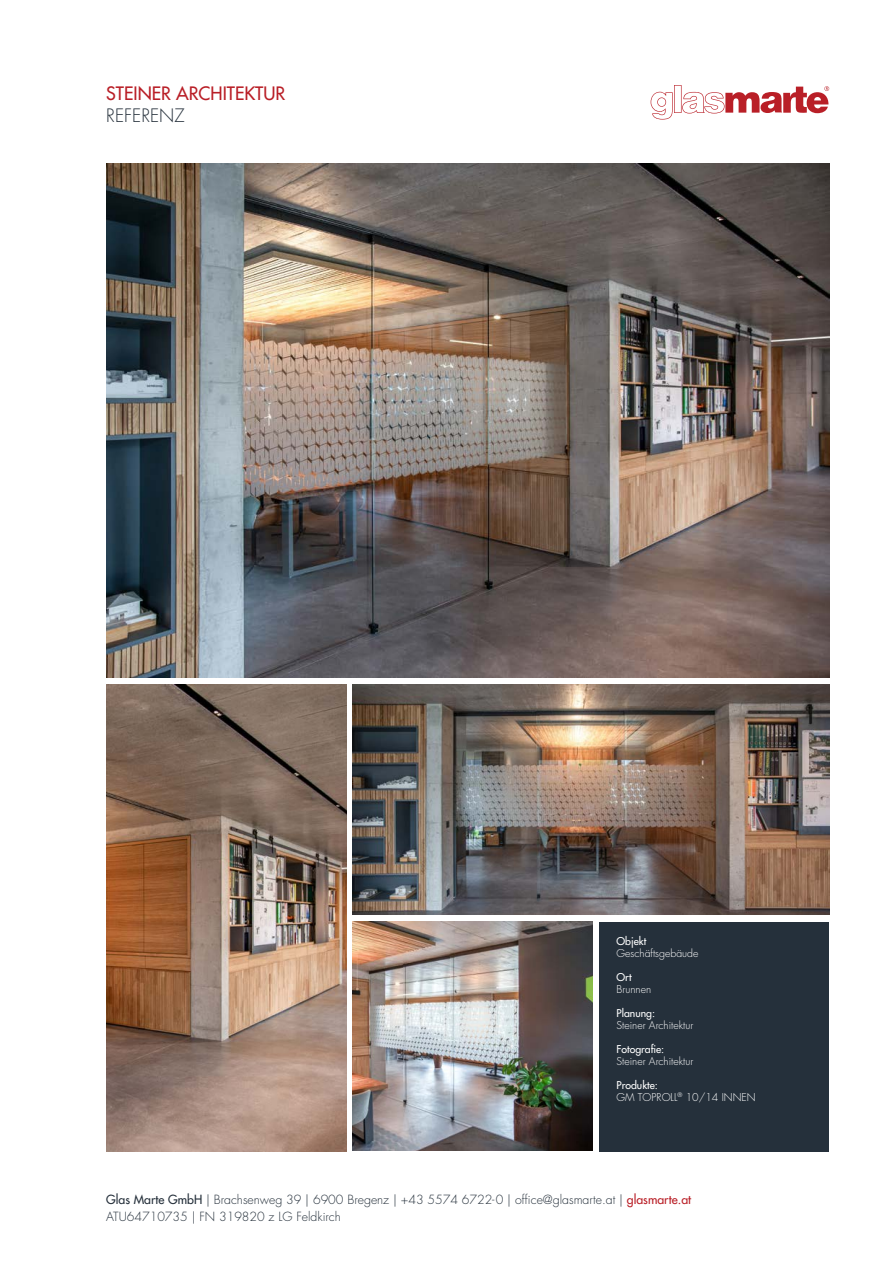
<style>
.page{position:relative;width:893px;height:1263px;background:#fff}
.page>*{position:absolute;margin:0;border:0;box-sizing:border-box;transform-origin:0 0}
.t1{font:500 18px "Futura Std";color:#b91f27}
.t2{font:300 18px "Futura Std";color:#25303b}
.t3{font:300 12.3px/16.5px "Futura Std";color:#25303b}
.t4{font:300 10.5px/12px "Futura Std";color:#fff}
.t5{font:500 10.5px "Futura Std";color:#fff}
.s1{font-weight:500}
.s2{font-weight:500;color:#b91f27}
</style>
<div class="page">
<div style="left:600px;top:922px;width:229px;height:229px;background:#25303b"></div>
<svg style="left:651px;top:85px;width:178px;height:35px"></svg>
<img style="left:106px;top:164px;width:723px;height:513px">
<img style="left:353px;top:685px;width:476px;height:229px">
<img style="left:106px;top:685px;width:240px;height:466px">
<img style="left:353px;top:922px;width:240px;height:228px">
<h1 class="t1" style="left:106px;top:82px;width:180px">STEINER ARCHITEKTUR</h1>
<h1 class="t2" style="left:106px;top:104px;width:80px">REFERENZ</h1>
<p class="t5" style="left:617px;top:934px;width:31px">Objekt</p>
<p class="t4" style="left:617px;top:947px;width:83px">Geschäftsgebäude</p>
<p class="t5" style="left:617px;top:970px;width:17px">Ort</p>
<p class="t4" style="left:617px;top:983px;width:36px">Brunnen</p>
<p class="t5" style="left:617px;top:1006px;width:40px">Planung:</p>
<p class="t4" style="left:617px;top:1019px;width:78px">Steiner Architektur</p>
<p class="t5" style="left:617px;top:1042px;width:49px">Fotografie:</p>
<p class="t4" style="left:617px;top:1055px;width:78px">Steiner Architektur</p>
<p class="t4" style="left:617px;top:1079px;width:141px"><span class="s1">Produkte:<br></span>GM TOPROLL<sup>®</sup> 10/14 INNEN</p>
<p class="t3" style="left:106px;top:1192px;width:586px"><span class="s1">Glas Marte GmbH</span> | Brachsenweg 39 | 6900 Bregenz | +43 5574 6722-0 | office@glasmarte.at | <span class="s2">glasmarte.at<br></span>ATU64710735 | FN 319820 z LG Feldkirch</p>
</div>
